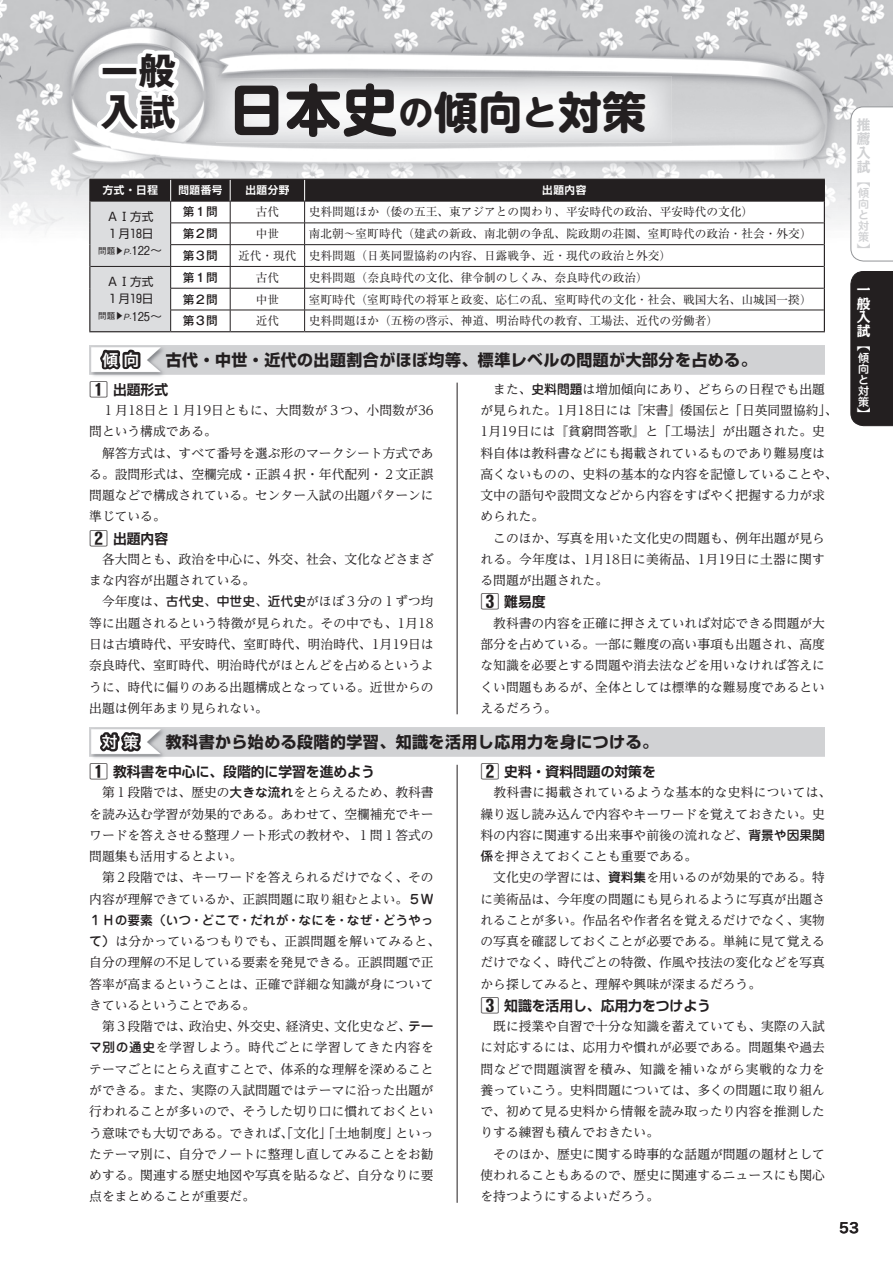
<style>
.page{position:relative;width:893px;height:1263px;background:#fff}
.page>*{position:absolute;margin:0;border:0;box-sizing:border-box;transform-origin:0 0}
.t1{font:700 43.8px "UD Shin M Go Pro";color:#231f20}
.t2{font:700 37.05px/41.1px "Gothic MB101 Pro";color:#231f20}
.t3{font:700 15.9px "Shin Go Pro";letter-spacing:.03em;color:#231f20}
.t4{font:15.9px "Hira Kaku Std W6";color:#fff}
.t5{font:700 14.1px "Shin Go Pro De";color:#231f20}
.t6{font:700 13.8px/13.8px "Kakumin Pro";color:#fff;text-align:justify}
.t7{font:700 13.8px/13.8px "Kakumin Pro";color:#d1d2d4;text-align:justify}
.t8{font:13.8px "Hira Kaku Pro N W6";color:#231f20}
.t9{font:13.8px "Koz Min Pro";color:#fff}
.t10{font:13.8px "Koz Min Pro";color:#d1d2d4}
.t11{font:12.75px/21.3px "Reim Yonz Pro";color:#231f20}
.t12{font:11.7px "Ryumin Pro";color:#231f20}
.t13{font:11.7px/17px "Shin Go Pro";color:#231f20}
.t14{font:500 11.7px "Gothic MB101 Pro";color:#231f20}
.t15{font:11.1px/11.1px "Hira Maru Std N W6";color:#fff}
.t16{font:11.1px/11.1px "Hira Maru Std N W6";color:#d1d2d4}
.t17{font:700 10.65px "Shin Go Pro De";letter-spacing:.05em;color:#fff}
.t18{font:500 8.55px "Gothic BBB Pro";color:#231f20}
.s1{font-size:56.1px}
.s2{font-size:35.1px}
.s3{font-size:12.15px}
.s4{font-family:"Kakumin Pro";font-weight:800;font-size:17.55px}
.s5{font-family:"Jun 34 Pro";font-weight:500}
.s6{font-family:"Koz Min Pro";font-weight:400}
</style>
<div class="page">
<img style="left:0;top:0;width:893px;height:234px">
<img style="left:89px;top:727px;width:736px;height:32px">
<svg style="left:95px;top:729px;width:52px;height:28px"></svg>
<img style="left:89px;top:345px;width:736px;height:32px">
<svg style="left:97px;top:345px;width:47px;height:29px"></svg>
<svg style="left:85px;top:45px;width:740px;height:287px"></svg>
<hr style="left:230px;top:331px;width:75px;height:1px;background:#231f20">
<hr style="left:305px;top:331px;width:520px;height:1px;background:#231f20">
<hr style="left:457px;top:383px;width:1px;height:331px;background:#231f20">
<hr style="left:457px;top:765px;width:1px;height:438px;background:#231f20">
<svg style="left:850px;top:106px;width:43px;height:156px"></svg>
<div style="left:850px;top:271px;width:43px;height:155px;background:#231f20"></div>
<p class="t2" style="left:101px;top:46px;width:76px">一般入試</p>
<p class="t1" style="left:229px;top:76px;width:419px"><span class="s1">日本史</span><span class="s2">の</span>傾向<span class="s2">と</span>対策</p>
<p class="t17" style="left:103px;top:181px;width:57px">方式・日程</p>
<p class="t17" style="left:178px;top:181px;width:46px">問題番号</p>
<p class="t17" style="left:245px;top:181px;width:46px">出題分野</p>
<p class="t17" style="left:542px;top:181px;width:46px">出題内容</p>
<p class="t13" style="left:107px;top:207px;width:48px">ＡⅠ方式<br>１月18日</p>
<p class="t18" style="left:98px;top:244px;width:66px">問題▶P.<span class="s3">122～</span></p>
<p class="t14" style="left:183px;top:202px;width:37px">第１問</p>
<p class="t12" style="left:256px;top:203px;width:25px">古代</p>
<p class="t12" style="left:309px;top:203px;width:446px">史料問題ほか（倭の五王、東アジアとの関わり、平安時代の政治、平安時代の文化）</p>
<p class="t14" style="left:183px;top:224px;width:37px">第２問</p>
<p class="t12" style="left:256px;top:225px;width:25px">中世</p>
<p class="t12" style="left:309px;top:225px;width:504px">南北朝～室町時代（建武の新政、南北朝の争乱、院政期の荘園、室町時代の政治・社会・外交）</p>
<p class="t14" style="left:183px;top:246px;width:37px">第３問</p>
<p class="t12" style="left:238px;top:246px;width:435px">近代・現代 史料問題（日英同盟協約の内容、日露戦争、近・現代の政治と外交）</p>
<p class="t13" style="left:107px;top:272px;width:48px">ＡⅠ方式<br>１月19日</p>
<p class="t18" style="left:98px;top:309px;width:66px">問題▶P.<span class="s3">125～</span></p>
<p class="t14" style="left:183px;top:268px;width:37px">第１問</p>
<p class="t12" style="left:256px;top:268px;width:25px">古代</p>
<p class="t12" style="left:309px;top:268px;width:341px">史料問題（奈良時代の文化、律令制のしくみ、奈良時代の政治）</p>
<p class="t14" style="left:183px;top:289px;width:37px">第２問</p>
<p class="t12" style="left:256px;top:290px;width:25px">中世</p>
<p class="t12" style="left:309px;top:290px;width:504px">室町時代（室町時代の将軍と政変、応仁の乱、室町時代の文化・社会、戦国大名、山城国一揆）</p>
<p class="t14" style="left:183px;top:311px;width:37px">第３問</p>
<p class="t12" style="left:256px;top:312px;width:25px">近代</p>
<p class="t12" style="left:309px;top:312px;width:411px">史料問題ほか（五榜の啓示、神道、明治時代の教育、工場法、近代の労働者）</p>
<p class="t4" style="left:102px;top:347px;width:39px">傾 向</p>
<p class="t3" style="left:166px;top:347px;width:592px">古代・中世・近代の出題割合がほぼ均等、標準レベルの問題が大部分を占める。</p>
<p class="t5" style="left:89px;top:378px;width:80px"><span class="s4">1</span> 出題形式</p>
<p class="t11" style="left:89px;top:399px;width:346px">　１月18日と１月19日ともに、大問数が３つ、小問数が36問という構成である。<br>　解答方式は、すべて番号を選ぶ形のマークシート方式である。設問形式は、空欄完成・正誤４択・年代配列・２文正誤問題などで構成されている。センター入試の出題パターンに準じている。</p>
<p class="t5" style="left:89px;top:527px;width:80px"><span class="s4">2</span> 出題内容</p>
<p class="t11" style="left:89px;top:548px;width:346px">　各大問とも、政治を中心に、外交、社会、文化などさまざまな内容が出題されている。<br>　今年度は、<span class="s5">古代史</span>、<span class="s5">中世史</span>、<span class="s5">近代史</span>がほぼ３分の１ずつ均等に出題されるという特徴が見られた。その中でも、1月18日は古墳時代、平安時代、室町時代、明治時代、1月19日は奈良時代、室町時代、明治時代がほとんどを占めるというように、時代に偏りのある出題構成となっている。近世からの出題は例年あまり見られない。</p>
<p class="t11" style="left:480px;top:378px;width:359px">　また、<span class="s5">史料問題</span>は増加傾向にあり、どちらの日程でも出題が見られた。1月18日には『宋書』倭国伝と「日英同盟協約」、<br>1月19日には『貧窮問答歌』と「工場法」が出題された。史料自体は教科書などにも掲載されているものであり難易度は高くないものの、史料の基本的な内容を記憶していることや、文中の語句や設問文などから内容をすばやく把握する力が求められた。<br>　このほか、写真を用いた文化史の問題も、例年出題が見られる。今年度は、1月18日に美術品、1月19日に土器に関する問題が出題された。</p>
<p class="t5" style="left:480px;top:590px;width:67px"><span class="s4">3</span> 難易度</p>
<p class="t11" style="left:480px;top:612px;width:346px;text-align:justify">　教科書の内容を正確に押さえていれば対応できる問題が大部分を占めている。一部に難度の高い事項も出題され、高度な知識を必要とする問題や消去法などを用いなければ答えにくい問題もあるが、全体としては標準的な難易度であるといえるだろう。</p>
<p class="t4" style="left:102px;top:730px;width:39px">対 策</p>
<p class="t3" style="left:166px;top:729px;width:494px">教科書から始める段階的学習、知識を活用し応用力を身につける。</p>
<p class="t5" style="left:89px;top:760px;width:287px"><span class="s4">1</span> 教科書を中心に、段階的に学習を進めよう</p>
<p class="t11" style="left:89px;top:781px;width:352px">　第１段階では、歴史の<span class="s5">大きな流れ</span>をとらえるため、教科書を読み込む学習が効果的である。あわせて、空欄補充でキーワードを答えさせる整理ノート形式の教材や、１問１答式の問題集も活用するとよい。<br>　第２段階では、キーワードを答えられるだけでなく、その内容が理解できているか、正誤問題に取り組むとよい。<span class="s5">５Ｗ<br>１Ｈの要素（いつ・どこで・だれが・なにを・なぜ・どうやって）</span>は分かっているつもりでも、正誤問題を解いてみると、自分の理解の不足している要素を発見できる。正誤問題で正答率が高まるということは、正確で詳細な知識が身についてきているということである。<br>　第３段階では、政治史、外交史、経済史、文化史など、<span class="s5">テーマ別の通史</span>を学習しよう。時代ごとに学習してきた内容をテーマごとにとらえ直すことで、体系的な理解を深めることができる。また、実際の入試問題ではテーマに沿った出題が行われることが多いので、そうした切り口に慣れておくという意味でも大切である。できれば、「文化」「土地制度」といったテーマ別に、自分でノートに整理し直してみることをお勧めする。関連する歴史地図や写真を貼るなど、自分なりに要点をまとめることが重要だ。</p>
<p class="t5" style="left:480px;top:760px;width:177px"><span class="s4">2</span> 史料・資料問題の対策を</p>
<p class="t11" style="left:480px;top:781px;width:352px">　教科書に掲載されているような基本的な史料については、繰り返し読み込んで内容やキーワードを覚えておきたい。史料の内容に関連する出来事や前後の流れなど、<span class="s5">背景や因果関係</span>を押さえておくことも重要である。<br>　文化史の学習には、<span class="s5">資料集</span>を用いるのが効果的である。特に美術品は、今年度の問題にも見られるように写真が出題されることが多い。作品名や作者名を覚えるだけでなく、実物の写真を確認しておくことが必要である。単純に見て覚えるだけでなく、時代ごとの特徴、作風や技法の変化などを写真から探してみると、理解や興味が深まるだろう。</p>
<p class="t5" style="left:480px;top:994px;width:232px"><span class="s4">3</span> 知識を活用し、応用力をつけよう</p>
<p class="t11" style="left:480px;top:1015px;width:346px">　既に授業や自習で十分な知識を蓄えていても、実際の入試に対応するには、応用力や慣れが必要である。問題集や過去問などで問題演習を積み、知識を補いながら実戦的な力を養っていこう。史料問題については、多くの問題に取り組んで、初めて見る史料から情報を読み取ったり内容を推測したりする練習も積んでおきたい。<br>　そのほか、歴史に関する時事的な話題が問題の題材として使われることもあるので、歴史に関連するニュースにも関心を持つようにするよいだろう。</p>
<p class="t7" style="left:857px;top:117px;width:15px">推薦入試<span class="s6">【</span></p>
<p class="t16" style="left:858px;top:188px;width:12px">傾向と対策</p>
<p class="t10" style="left:857px;top:240px;width:15px">】</p>
<p class="t6" style="left:857px;top:281px;width:15px">一般入試<span class="s6">【</span></p>
<p class="t15" style="left:858px;top:352px;width:12px">傾向と対策</p>
<p class="t9" style="left:857px;top:404px;width:15px">】</p>
<p class="t8" style="left:839px;top:1215px;width:21px">53</p>
</div>
